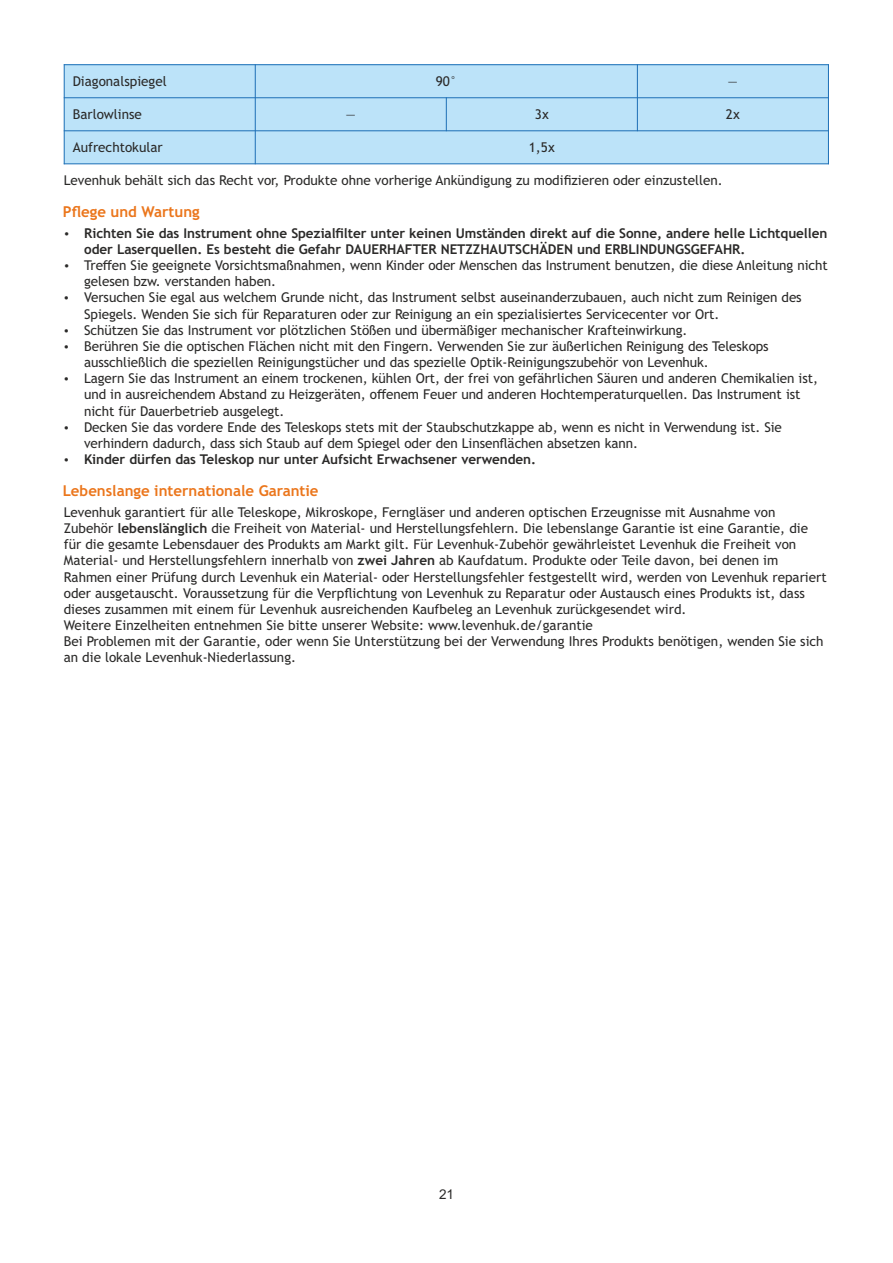
<style>
.page{position:relative;width:893px;height:1263px;background:#fff}
.page>*{position:absolute;margin:0;border:0;box-sizing:border-box;transform-origin:0 0}
.t1{font:700 15px "Trebuchet MS";color:#eb761c}
.t2{font:13.5px/16.2px "Trebuchet MS";letter-spacing:-.005em;color:#2b2a29}
.t3{font:700 13.5px/16.2px "Trebuchet MS";letter-spacing:-.005em;color:#2b2a29}
.t4{font:13.5px "Arial";color:#2b2a29}
.s1{font-weight:700}
</style>
<div class="page">
<div style="left:64px;top:65px;width:764px;height:99px;background:#bce3f9"></div>
<hr style="left:64px;top:64px;width:1px;height:100px;background:#1d6fb6">
<hr style="left:255px;top:64px;width:1px;height:100px;background:#1d6fb6">
<hr style="left:446px;top:97px;width:1px;height:34px;background:#1d6fb6">
<hr style="left:637px;top:64px;width:1px;height:67px;background:#1d6fb6">
<hr style="left:828px;top:64px;width:1px;height:100px;background:#1d6fb6">
<hr style="left:64px;top:163px;width:765px;height:1px;background:#1d6fb6">
<hr style="left:64px;top:130px;width:765px;height:1px;background:#1d6fb6">
<hr style="left:64px;top:97px;width:765px;height:1px;background:#1d6fb6">
<hr style="left:64px;top:64px;width:765px;height:1px;background:#1d6fb6">
<p class="t2" style="left:73px;top:74px;width:95px">Diagonalspiegel</p>
<p class="t2" style="left:436px;top:74px;width:23px">90°</p>
<p class="t2" style="left:728px;top:74px;width:11px">—</p>
<p class="t2" style="left:73px;top:107px;width:71px">Barlowlinse</p>
<p class="t2" style="left:346px;top:107px;width:11px">—</p>
<p class="t2" style="left:535px;top:107px;width:15px">3x</p>
<p class="t2" style="left:726px;top:107px;width:15px">2x</p>
<p class="t2" style="left:73px;top:140px;width:92px">Aufrechtokular</p>
<p class="t2" style="left:529px;top:140px;width:27px">1,5x</p>
<p class="t2" style="left:64px;top:173px;width:660px">Levenhuk behält sich das Recht vor, Produkte ohne vorherige Ankündigung zu modifizieren oder einzustellen.</p>
<p class="t1" style="left:63px;top:206px;width:138px">Pflege und Wartung</p>
<p class="t3" style="left:84px;top:226px;width:745px">Richten Sie das Instrument ohne Spezialfilter unter keinen Umständen direkt auf die Sonne, andere helle Lichtquellen oder Laserquellen. Es besteht die Gefahr DAUERHAFTER NETZZHAUTSCHÄDEN und ERBLINDUNGSGEFAHR.</p>
<p class="t2" style="left:84px;top:258px;width:745px">Treffen Sie geeignete Vorsichtsmaßnahmen, wenn Kinder oder Menschen das Instrument benutzen, die diese Anleitung nicht gelesen bzw. verstanden haben.<br>Versuchen Sie egal aus welchem Grunde nicht, das Instrument selbst auseinanderzubauen, auch nicht zum Reinigen des Spiegels. Wenden Sie sich für Reparaturen oder zur Reinigung an ein spezialisiertes Servicecenter vor Ort.<br>Schützen Sie das Instrument vor plötzlichen Stößen und übermäßiger mechanischer Krafteinwirkung.<br>Berühren Sie die optischen Flächen nicht mit den Fingern. Verwenden Sie zur äußerlichen Reinigung des Teleskops ausschließlich die speziellen Reinigungstücher und das spezielle Optik-Reinigungszubehör von Levenhuk.<br>Lagern Sie das Instrument an einem trockenen, kühlen Ort, der frei von gefährlichen Säuren und anderen Chemikalien ist, und in ausreichendem Abstand zu Heizgeräten, offenem Feuer und anderen Hochtemperaturquellen. Das Instrument ist nicht für Dauerbetrieb ausgelegt.<br>Decken Sie das vordere Ende des Teleskops stets mit der Staubschutzkappe ab, wenn es nicht in Verwendung ist. Sie verhindern dadurch, dass sich Staub auf dem Spiegel oder den Linsenflächen absetzen kann.</p>
<p class="t3" style="left:84px;top:452px;width:454px">Kinder dürfen das Teleskop nur unter Aufsicht Erwachsener verwenden.</p>
<p class="t1" style="left:63px;top:485px;width:257px">Lebenslange internationale Garantie</p>
<p class="t2" style="left:64px;top:505px;width:764px">Levenhuk garantiert für alle Teleskope, Mikroskope, Ferngläser und anderen optischen Erzeugnisse mit Ausnahme von Zubehör <span class="s1">lebenslänglich</span> die Freiheit von Material- und Herstellungsfehlern. Die lebenslange Garantie ist eine Garantie, die für die gesamte Lebensdauer des Produkts am Markt gilt. Für Levenhuk-Zubehör gewährleistet Levenhuk die Freiheit von Material- und Herstellungsfehlern innerhalb von <span class="s1">zwei Jahren</span> ab Kaufdatum. Produkte oder Teile davon, bei denen im Rahmen einer Prüfung durch Levenhuk ein Material- oder Herstellungsfehler festgestellt wird, werden von Levenhuk repariert oder ausgetauscht. Voraussetzung für die Verpflichtung von Levenhuk zu Reparatur oder Austausch eines Produkts ist, dass dieses zusammen mit einem für Levenhuk ausreichenden Kaufbeleg an Levenhuk zurückgesendet wird.<br>Weitere Einzelheiten entnehmen Sie bitte unserer Website: www.levenhuk.de/garantie<br>Bei Problemen mit der Garantie, oder wenn Sie Unterstützung bei der Verwendung Ihres Produkts benötigen, wenden Sie sich an die lokale Levenhuk-Niederlassung.</p>
<p class="t4" style="left:439px;top:1189px;width:17px">21</p>
</div>
